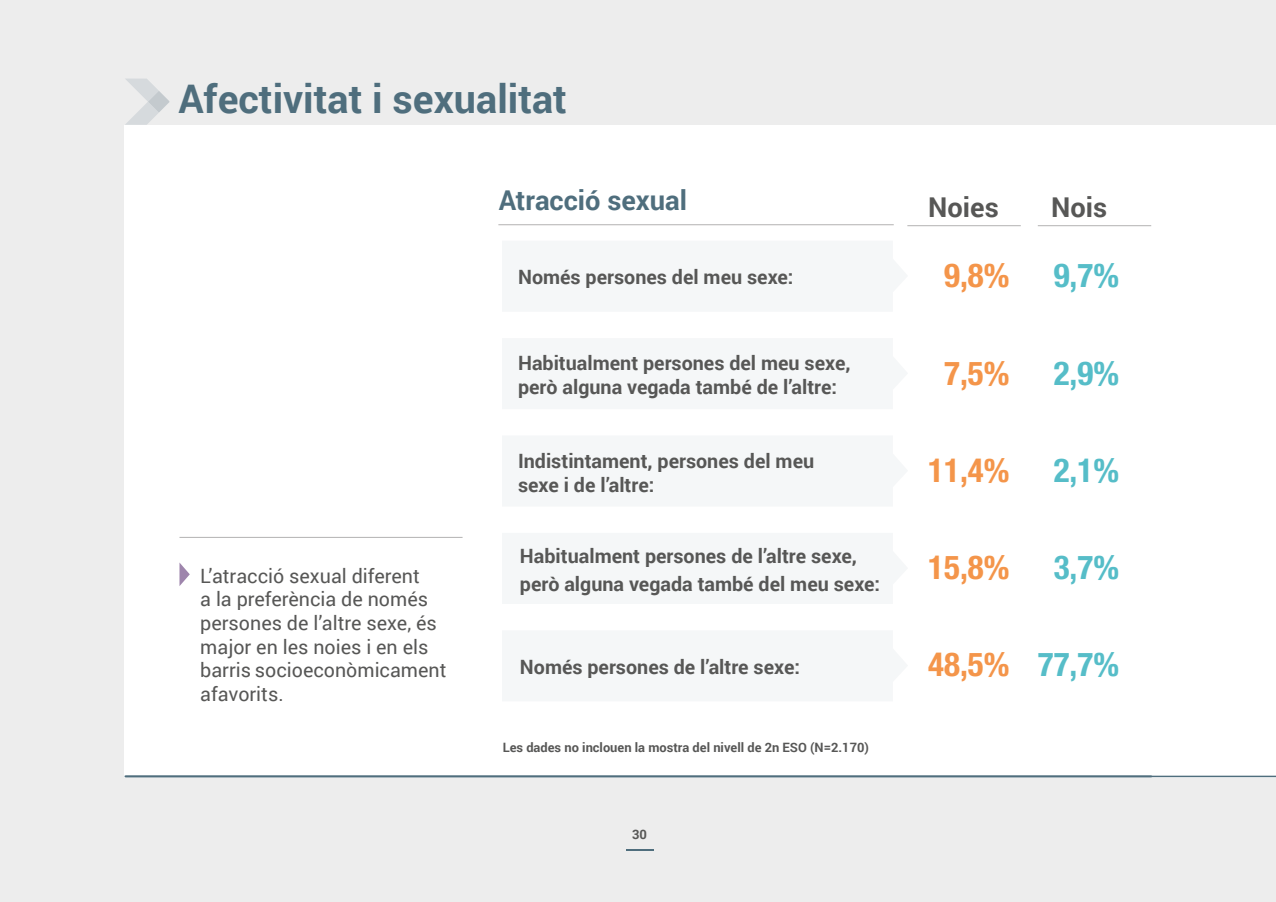
<style>
.page{position:relative;width:1276px;height:902px;background:#fff}
.page>*{position:absolute;margin:0;border:0;box-sizing:border-box;transform-origin:0 0}
.t1{font:700 39.4px "Roboto";color:#4f6e7d}
.t2{font:700 condensed 33px "Helvetica Neue LT Std";color:#f4954a}
.t3{font:700 condensed 33px "Helvetica Neue LT Std";color:#56bdc8}
.t4{font:700 27.2px "Roboto";color:#4f6e7d}
.t5{font:700 27.2px "Roboto";color:#575756}
.t6{font:700 19.6px/23.6px "Roboto";color:#575756}
.t7{font:19.6px/23.6px "Roboto";color:#575756}
.t8{font:700 13px "Roboto";color:#575756}
.t9{font:700 12.8px "Roboto";color:#575756}
</style>
<div class="page">
<div style="left:0;top:0;width:1276px;height:901px;background:#ededed"></div>
<svg style="left:626px;top:849px;width:27px;height:1px"></svg>
<svg style="left:125px;top:78px;width:45px;height:47px"></svg>
<div style="left:125px;top:125px;width:1151px;height:652px;background:#fff"></div>
<hr style="left:125px;top:775px;width:1151px;height:2px;background:#4f6e7d">
<hr style="left:498px;top:224px;width:395px;height:1px;background:#b3b2b2">
<hr style="left:907px;top:225px;width:113px;height:1px;background:#b3b2b2">
<hr style="left:1037px;top:225px;width:114px;height:1px;background:#b3b2b2">
<svg style="left:179px;top:562px;width:11px;height:24px"></svg>
<hr style="left:179px;top:537px;width:283px;height:1px;background:#b3b2b2">
<h1 class="t1" style="left:178px;top:71px;width:390px">Afectivitat i sexualitat</h1>
<h3 class="t4" style="left:499px;top:181px;width:190px">Atracció sexual</h3>
<p class="t6" style="left:518px;top:264px;width:277px">Només persones del meu sexe:</p>
<p class="t6" style="left:518px;top:350px;width:334px">Habitualment persones del meu sexe, però alguna vegada també de l’altre:</p>
<p class="t7" style="left:200px;top:563px;width:248px">L’atracció sexual diferent<br>a la preferència de només persones de l’altre sexe, és major en les noies i en els barris socioeconòmicament afavorits.</p>
<p class="t6" style="left:518px;top:449px;width:298px">Indistintament, persones del meu sexe i de l’altre:</p>
<p class="t6" style="left:520px;top:542px;width:362px;line-height:27.2px">Habitualment persones de l’altre sexe, però alguna vegada també del meu sexe:</p>
<p class="t6" style="left:520px;top:654px;width:282px">Només persones de l’altre sexe:</p>
<p class="t9" style="left:503px;top:738px;width:368px">Les dades no inclouen la mostra del nivell de 2n ESO (N=2.170)</p>
<p class="t8" style="left:632px;top:825px;width:16px">30</p>
<h3 class="t5" style="left:928px;top:188px;width:72px">Noies</h3>
<h3 class="t5" style="left:1051px;top:188px;width:58px">Nois</h3>
<h2 class="t2" style="left:944px;top:255px;width:67px">9,8%</h2>
<h2 class="t3" style="left:1053px;top:255px;width:67px">9,7%</h2>
<h2 class="t2" style="left:944px;top:353px;width:67px">7,5%</h2>
<h2 class="t3" style="left:1053px;top:353px;width:67px">2,9%</h2>
<h2 class="t2" style="left:928px;top:450px;width:83px">11,4%</h2>
<h2 class="t3" style="left:1053px;top:450px;width:67px">2,1%</h2>
<h2 class="t2" style="left:928px;top:547px;width:83px">15,8%</h2>
<h2 class="t3" style="left:1053px;top:547px;width:67px">3,7%</h2>
<h2 class="t2" style="left:928px;top:644px;width:83px">48,5%</h2>
<h2 class="t3" style="left:1038px;top:644px;width:83px">77,7%</h2>
</div>
